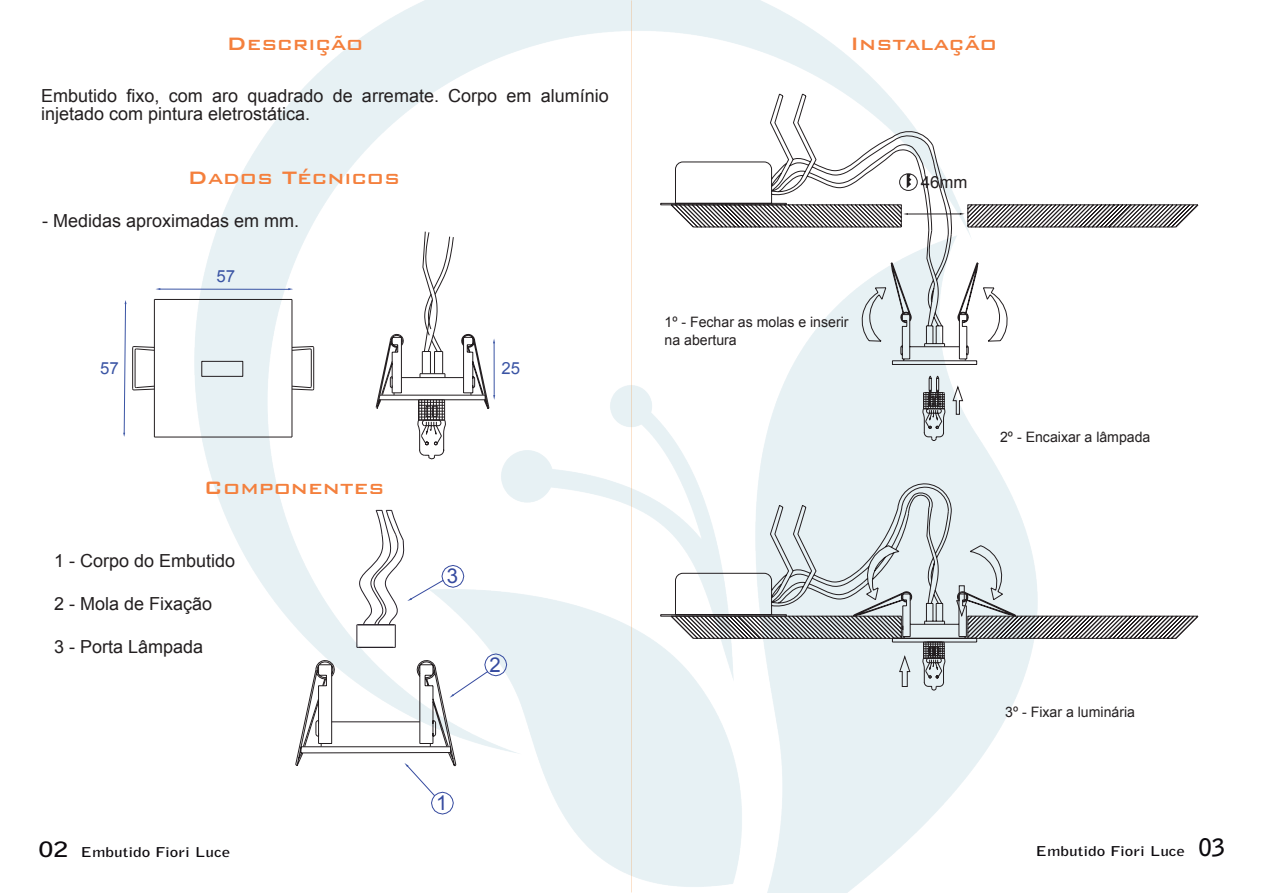
<style>
.page{position:relative;width:1263px;height:893px;background:#fff}
.page>*{position:absolute;margin:0;border:0;box-sizing:border-box;transform-origin:0 0}
.t1{font:500 24px "Bank Gothic BT";color:#f4803d}
.t2{font:20.4px "Arial";color:#354a9f}
.t3{font:18px/18px "Arial";color:#231f20}
.t4{font:16.8px "Arial";color:#3a54a4}
.t5{font:16.8px "Arial";color:#231f20}
.t6{font:14.4px/17.2px "Arial";color:#231f20}
.t7{font:700 13.5px "Bell Gothic Std";color:#0c090d;scale:1.28 1}
.s1{font-size:21px}
.s2{font-size:24px;color:#0b090d}
</style>
<div class="page">
<img style="left:194px;top:0;width:825px;height:893px">
<hr style="left:160px;top:289px;width:130px;height:1px;background:#3a54a4">
<svg style="left:357px;top:510px;width:107px;height:137px"></svg>
<hr style="left:357px;top:624px;width:38px;height:1px;background:#241e26">
<hr style="left:357px;top:647px;width:38px;height:1px;background:#241e26">
<svg style="left:376px;top:231px;width:119px;height:229px"></svg>
<hr style="left:394px;top:395px;width:77px;height:1px;background:#231e20">
<svg style="left:123px;top:300px;width:31px;height:137px"></svg>
<hr style="left:132px;top:348px;width:1px;height:41px;background:#231e20">
<hr style="left:154px;top:299px;width:138px;height:1px;background:#231e20">
<hr style="left:292px;top:299px;width:1px;height:138px;background:#231e20">
<hr style="left:154px;top:437px;width:138px;height:1px;background:#231e20">
<hr style="left:154px;top:299px;width:1px;height:138px;background:#231e20">
<svg style="left:292px;top:346px;width:22px;height:44px"></svg>
<hr style="left:311px;top:350px;width:1px;height:36px;background:#231e20">
<div style="left:202px;top:361px;width:41px;height:16px;border:1px solid #231e20"></div>
<svg style="left:295px;top:654px;width:212px;height:160px"></svg>
<svg style="left:660px;top:94px;width:346px;height:411px"></svg>
<svg style="left:660px;top:505px;width:11px;height:137px"></svg>
<svg style="left:671px;top:145px;width:527px;height:545px"></svg>
<h1 class="t1" style="left:226px;top:31px;width:138px">Descrição</h1>
<p class="t3" style="left:41px;top:87px;width:569px">Embutido fixo, com aro quadrado de arremate. Corpo em alumínio injetado com pintura eletrostática.</p>
<h1 class="t1" style="left:187px;top:164px;width:214px">Dados Técnicos</h1>
<p class="t3" style="left:42px;top:212px;width:259px">- Medidas aproximadas em mm.</p>
<p class="t4" style="left:100px;top:357px;width:20px">57</p>
<p class="t4" style="left:217px;top:265px;width:20px">57</p>
<h1 class="t1" style="left:204px;top:474px;width:182px">Componentes</h1>
<p class="t3" style="left:54px;top:552px;width:183px">1 - Corpo do Embutido</p>
<p class="t3" style="left:54px;top:595px;width:160px">2 - Mola de Fixação</p>
<p class="t3" style="left:54px;top:638px;width:151px">3 - Porta Lâmpada</p>
<p class="t4" style="left:501px;top:357px;width:20px">25</p>
<p class="t2" style="left:447px;top:563px;width:13px">3</p>
<p class="t2" style="left:490px;top:651px;width:13px">2</p>
<p class="t2" style="left:436px;top:790px;width:13px">1</p>
<h1 class="t1" style="left:850px;top:31px;width:149px">Instalação</h1>
<p class="t6" style="left:664px;top:314px;width:186px">1º - Fechar as molas e inserir na abertura</p>
<p class="t5" style="left:921px;top:171px;width:48px">46mm</p>
<p class="t6" style="left:1000px;top:429px;width:152px">2º - Encaixar a lâmpada</p>
<p class="t6" style="left:1005px;top:704px;width:131px">3º - Fixar a luminária</p>
<p class="t7" style="left:39px;top:843px;width:151px"><span class="s1">02</span> Embutido Fiori Luce</p>
<p class="t7" style="left:1035px;top:843px;width:150px">Embutido Fiori Luce <span class="s2">03</span></p>
</div>
